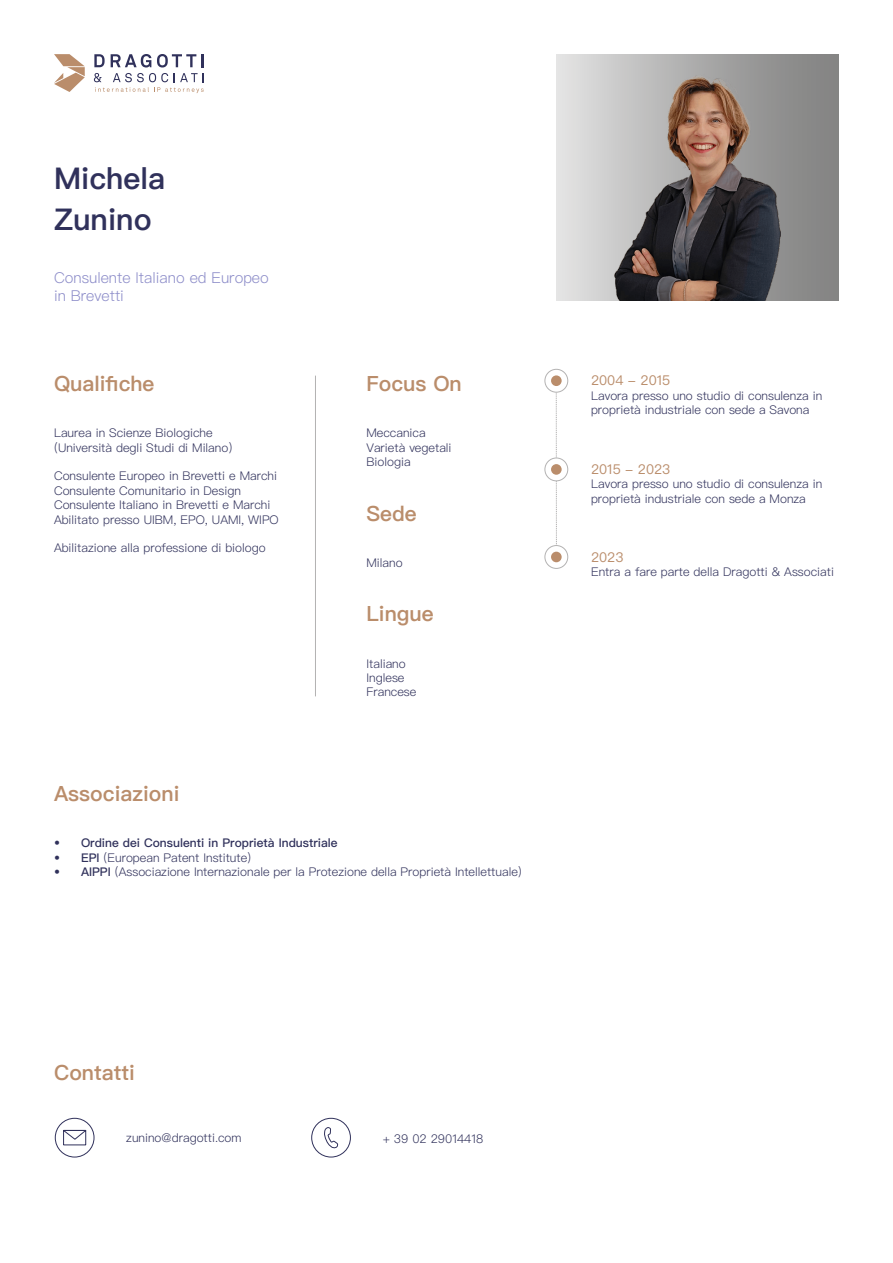
<style>
.page{position:relative;width:893px;height:1263px;background:#fff}
.page>*{position:absolute;margin:0;border:0;box-sizing:border-box;transform-origin:0 0}
.t1{font:600 30px/40.5px "Ping Fang HK";color:#30315b}
.t2{font:600 21px "Ping Fang HK";color:#ba8d6b}
.t3{font:300 15px/18px "Ping Fang HK";color:#8d8dc9}
.t4{font:13.5px "Ping Fang HK";color:#ba8d6b}
.t5{font:300 12px/14.4px "Ping Fang HK";color:#30315b}
.t6{font:500 12px "Ping Fang HK";color:#30315b}
.s1{font-weight:500}
</style>
<div class="page">
<svg style="left:54px;top:54px;width:31px;height:38px"></svg>
<svg style="left:94px;top:54px;width:110px;height:39px"></svg>
<div style="left:556px;top:54px;width:282px;height:247px;background:linear-gradient(to right,#e0e0e0,#7d7c7c)"></div>
<img style="left:614px;top:74px;width:167px;height:227px">
<hr style="left:315px;top:376px;width:1px;height:320px;background:#b3b2b2">
<svg style="left:556px;top:392px;width:1px;height:153px"></svg>
<div style="left:545px;top:369px;width:23px;height:23px;border:1px solid #b3b2b2;border-radius:50%"></div>
<div style="left:551px;top:375px;width:11px;height:11px;background:#ba8d6b;border-radius:50%"></div>
<div style="left:545px;top:458px;width:23px;height:23px;background:#fff;border-radius:50%"></div>
<div style="left:545px;top:458px;width:23px;height:23px;border:1px solid #b3b2b2;border-radius:50%"></div>
<div style="left:551px;top:464px;width:11px;height:11px;background:#ba8d6b;border-radius:50%"></div>
<svg style="left:545px;top:545px;width:23px;height:23px"></svg>
<div style="left:545px;top:545px;width:23px;height:24px;border:1px solid #b3b2b2;border-radius:50%"></div>
<div style="left:551px;top:552px;width:11px;height:10px;background:#ba8d6b;border-radius:50%"></div>
<svg style="left:63px;top:1129px;width:24px;height:17px"></svg>
<div style="left:55px;top:1118px;width:39px;height:39px;border:1px solid #30315b;border-radius:50%"></div>
<div style="left:311px;top:1118px;width:40px;height:39px;border:1px solid #30315b;border-radius:50%"></div>
<svg style="left:324px;top:1127px;width:14px;height:31px"></svg>
<h1 class="t1" style="left:54px;top:158px;width:113px">Michela<br>Zunino</h1>
<p class="t3" style="left:54px;top:268px;width:216px">Consulente Italiano ed Europeo in Brevetti</p>
<h2 class="t2" style="left:54px;top:370px;width:102px">Qualifiche</h2>
<p class="t5" style="left:54px;top:425px;width:180px">Laurea in Scienze Biologiche (Università degli Studi di Milano)</p>
<p class="t5" style="left:54px;top:469px;width:226px">Consulente Europeo in Brevetti e Marchi Consulente Comunitario in Design Consulente Italiano in Brevetti e Marchi Abilitato presso UIBM, EPO, UAMI, WIPO</p>
<p class="t5" style="left:54px;top:541px;width:213px">Abilitazione alla professione di biologo</p>
<h2 class="t2" style="left:54px;top:780px;width:127px">Associazioni</h2>
<h2 class="t2" style="left:366px;top:370px;width:97px">Focus On</h2>
<p class="t5" style="left:366px;top:425px;width:87px">Meccanica<br>Varietà vegetali<br>Biologia</p>
<h2 class="t2" style="left:366px;top:500px;width:52px">Sede</h2>
<p class="t5" style="left:366px;top:555px;width:38px">Milano</p>
<h2 class="t2" style="left:366px;top:601px;width:69px">Lingue</h2>
<p class="t5" style="left:366px;top:656px;width:51px">Italiano<br>Inglese<br>Francese</p>
<p class="t6" style="left:54px;top:835px;width:285px">• Ordine dei Consulenti in Proprietà Industriale</p>
<p class="t5" style="left:54px;top:850px;width:199px"><span class="s1">• EPI</span> (European Patent Institute)</p>
<p class="t5" style="left:54px;top:864px;width:469px"><span class="s1">• AIPPI</span> (Associazione Internazionale per la Protezione della Proprietà Intellettuale)</p>
<p class="t4" style="left:591px;top:372px;width:81px">2004 - 2015</p>
<p class="t5" style="left:591px;top:388px;width:233px">Lavora presso uno studio di consulenza in proprietà industriale con sede a Savona</p>
<p class="t4" style="left:591px;top:461px;width:81px">2015 - 2023</p>
<p class="t5" style="left:591px;top:477px;width:233px">Lavora presso uno studio di consulenza in proprietà industriale con sede a Monza</p>
<p class="t4" style="left:591px;top:548px;width:34px">2023</p>
<p class="t5" style="left:591px;top:564px;width:244px">Entra a fare parte della Dragotti &amp; Associati</p>
<h2 class="t2" style="left:54px;top:1060px;width:82px">Contatti</h2>
<p class="t5" style="left:126px;top:1130px;width:117px">zunino@dragotti.com</p>
<p class="t5" style="left:383px;top:1131px;width:102px">+ 39 02 29014418</p>
</div>
